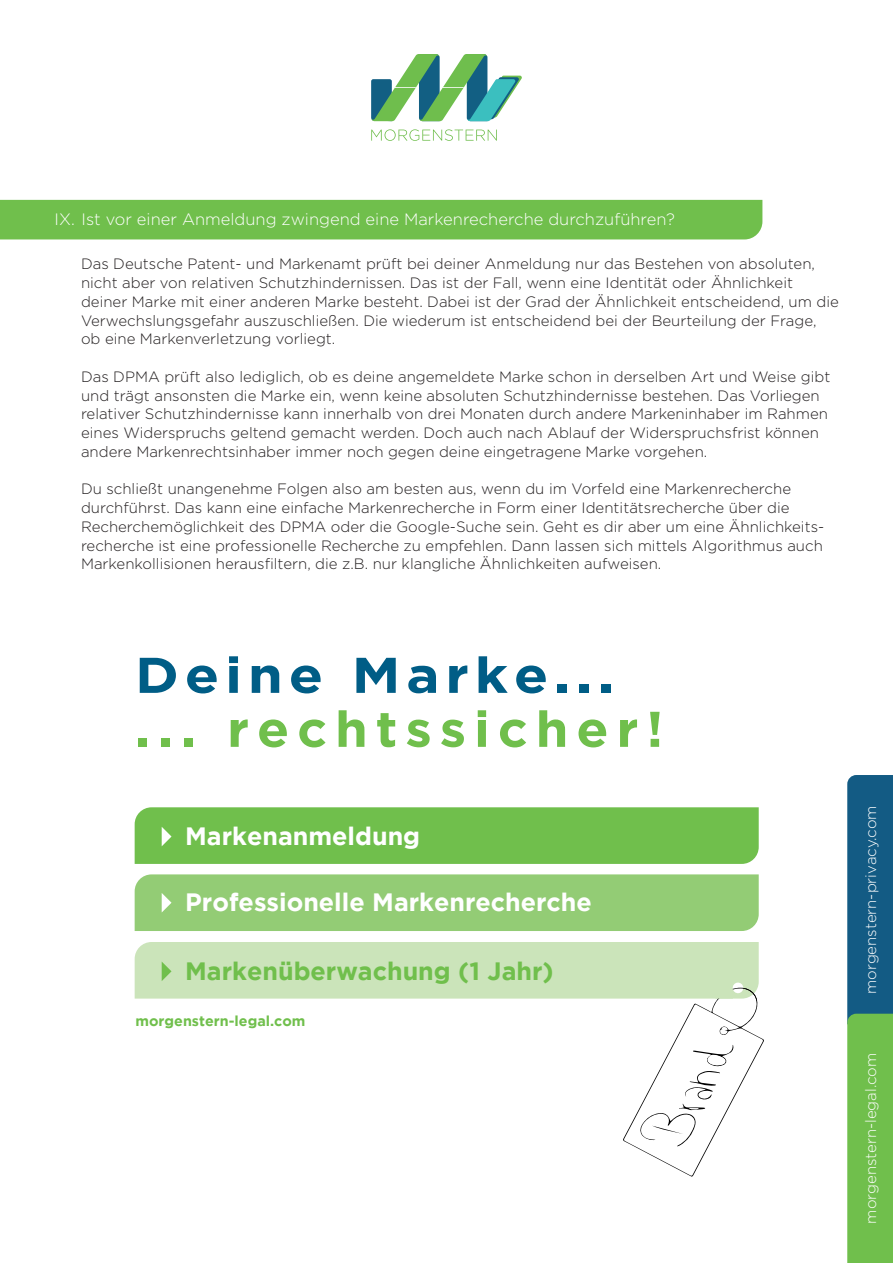
<style>
.page{position:relative;width:893px;height:1263px;background:#fff}
.page>*{position:absolute;margin:0;border:0;box-sizing:border-box;transform-origin:0 0}
.t1{font:700 50.1px "Gotham";letter-spacing:.15em;color:#70bf4c;scale:1.05 1}
.t2{font:700 50.1px "Gotham";letter-spacing:.105em;color:#005d86;scale:1.12 1}
.t3{font:700 25.05px "Gotham";color:#fff}
.t4{font:700 25.05px "Gotham";color:#70bf4c}
.t5{font:300 16.5px "Gotham";color:#fff}
.Absatzformat_2_-_Lau{font:300 15px/18.8px "Gotham";color:#231f20}
.t6{font:300 15px "Gotham";color:#fff}
.t7{font:700 14.25px "Gotham";color:#70bf4c}
</style>
<div class="page">
<svg style="left:847px;top:775px;width:46px;height:488px;background:#438e68"></svg>
<svg style="left:371px;top:54px;width:151px;height:67px"></svg>
<svg style="left:371px;top:129px;width:126px;height:12px"></svg>
<div style="left:0;top:200px;width:762px;height:39px;background:#70bf4c"></div>
<div style="left:135px;top:807px;width:624px;height:57px;background:#70bf4c"></div>
<div style="left:135px;top:874px;width:624px;height:57px;background:#93cc75"></div>
<svg style="left:135px;top:942px;width:629px;height:235px"></svg>
<p class="t5" style="left:55px;top:209px;width:622px">IX. Ist vor einer Anmeldung zwingend eine Markenrecherche durchzuführen?</p>
<p class="Absatzformat_2_-_Lau" style="left:81px;top:254px;width:735px">Das Deutsche Patent- und Markenamt prüft bei deiner Anmeldung nur das Bestehen von absoluten, nicht aber von relativen Schutzhindernissen. Das ist der Fall, wenn eine Identität oder Ähnlichkeit</p>
<p class="Absatzformat_2_-_Lau" style="left:81px;top:292px;width:759px">deiner Marke mit einer anderen Marke besteht. Dabei ist der Grad der Ähnlichkeit entscheidend, um die<br>Verwechslungsgefahr auszuschließen. Die wiederum ist entscheidend bei der Beurteilung der Frage, ob eine Markenverletzung vorliegt.</p>
<p class="Absatzformat_2_-_Lau" style="left:81px;top:367px;width:751px">Das DPMA prüft also lediglich, ob es deine angemeldete Marke schon in derselben Art und Weise gibt und trägt ansonsten die Marke ein, wenn keine absoluten Schutzhindernisse bestehen. Das Vorliegen relativer Schutzhindernisse kann innerhalb von drei Monaten durch andere Markeninhaber im Rahmen eines Widerspruchs geltend gemacht werden. Doch auch nach Ablauf der Widerspruchsfrist können andere Markenrechtsinhaber immer noch gegen deine eingetragene Marke vorgehen.</p>
<p class="Absatzformat_2_-_Lau" style="left:81px;top:479px;width:745px">Du schließt unangenehme Folgen also am besten aus, wenn du im Vorfeld eine Markenrecherche durchführst. Das kann eine einfache Markenrecherche in Form einer Identitätsrecherche über die Recherchemöglichkeit des DPMA oder die Google-Suche sein. Geht es dir aber um eine Ähnlichkeits&shy;recherche ist eine professionelle Recherche zu empfehlen. Dann lassen sich mittels Algorithmus auch Markenkollisionen herausfiltern, die z.B. nur klangliche Ähnlichkeiten aufweisen.</p>
<p class="t2" style="left:135px;top:646px;width:429px">Deine Marke...</p>
<p class="t1" style="left:135px;top:700px;width:505px">... rechtssicher!</p>
<p class="t3" style="left:185px;top:822px;width:236px">Markenanmeldung</p>
<p class="t3" style="left:185px;top:888px;width:408px">Professionelle Markenrecherche</p>
<p class="t4" style="left:185px;top:956px;width:370px">Markenüberwachung (1 Jahr)</p>
<p class="t7" style="left:136px;top:1013px;width:171px">morgenstern-legal.com</p>
<p class="t6" style="left:861px;top:994px;width:190px;rotate:-90deg">morgenstern-privacy.com</p>
<p class="t6" style="left:861px;top:1223px;width:172px;rotate:-90deg">morgenstern-legal.com</p>
</div>
